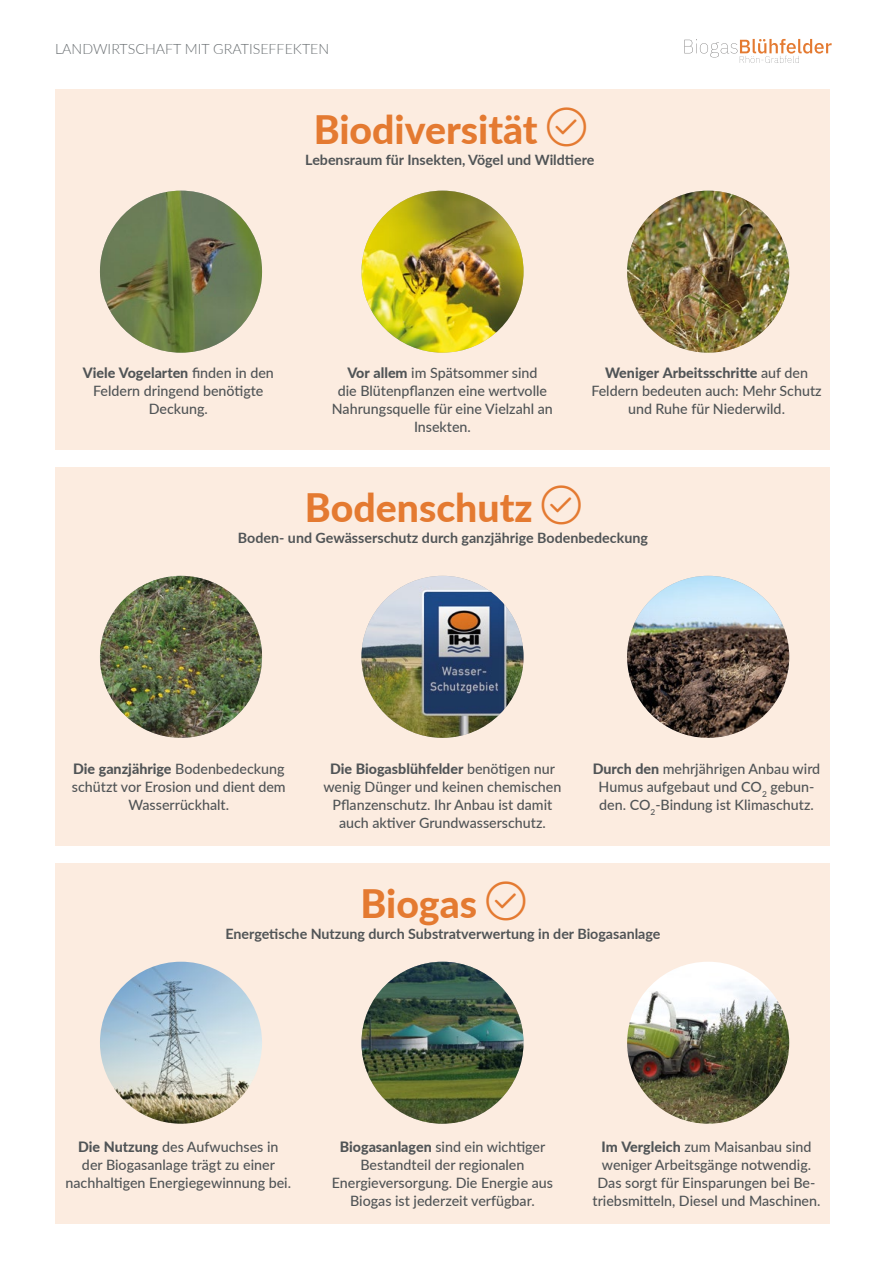
<style>
.page{position:relative;width:885px;height:1263px;background:#fff}
.page>*{position:absolute;margin:0;border:0;box-sizing:border-box;transform-origin:0 0}
.t1{font:800 39.15px "Lato";color:#e47a31}
.t2{font:500 14.25px/18px "Lato";color:#505456;text-align:center}
.t3{font:700 14.25px "Lato";color:#505456}
.t4{font:300 14.25px "Lato";color:#6a6f72}
.s1{font-weight:800}
</style>
<div class="page">
<div style="left:55px;top:468px;width:774px;height:378px;background:#fcece0"></div>
<div style="left:55px;top:90px;width:774px;height:360px;background:#fcece0"></div>
<div style="left:55px;top:864px;width:774px;height:360px;background:#fcece0"></div>
<img style="left:100px;top:191px;width:162px;height:162px;border-radius:81px">
<img style="left:100px;top:576px;width:162px;height:162px;border-radius:81px">
<img style="left:100px;top:962px;width:162px;height:162px;border-radius:81px">
<img style="left:361px;top:191px;width:162px;height:162px;border-radius:81px">
<img style="left:361px;top:576px;width:162px;height:162px;border-radius:81px">
<img style="left:361px;top:962px;width:162px;height:162px;border-radius:81px">
<img style="left:627px;top:191px;width:162px;height:162px;border-radius:81px">
<img style="left:627px;top:576px;width:162px;height:162px;border-radius:81px">
<img style="left:627px;top:962px;width:162px;height:162px;border-radius:81px">
<svg style="left:684px;top:39px;width:147px;height:24px"></svg>
<p class="t4" style="left:55px;top:39px;width:276px">LANDWIRTSCHAFT MIT GRATISEFFEKTEN</p>
<h1 class="t1" style="left:314px;top:101px;width:225px">Biodiversität</h1>
<p class="t3" style="left:305px;top:150px;width:290px">Lebensraum für Insekten, Vögel und Wildtiere</p>
<p class="t2" style="left:83px;top:363px;width:193px"><span class="s1">Viele Vogelarten</span> finden in den<br>Feldern dringend benötigte<br>Deckung.</p>
<p class="t2" style="left:332px;top:363px;width:222px"><span class="s1">Vor allem</span> im Spätsommer sind<br>die Blütenpflanzen eine wertvolle<br>Nahrungsquelle für eine Vielzahl an<br>Insekten.</p>
<p class="t2" style="left:591px;top:363px;width:232px"><span class="s1">Weniger Arbeitsschritte</span> auf den<br>Feldern bedeuten auch: Mehr Schutz und Ruhe für Niederwild.</p>
<h1 class="t1" style="left:305px;top:479px;width:229px">Bodenschutz</h1>
<p class="t3" style="left:238px;top:528px;width:411px">Boden- und Gewässerschutz durch ganzjährige Bodenbedeckung</p>
<p class="t2" style="left:72px;top:759px;width:215px"><span class="s1">Die ganzjährige</span> Bodenbedeckung schützt vor Erosion und dient dem<br>Wasserrückhalt.</p>
<p class="t2" style="left:323px;top:759px;width:239px"><span class="s1">Die Biogasblühfelder</span> benötigen nur wenig Dünger und keinen chemischen Pflanzenschutz. Ihr Anbau ist damit auch aktiver Grundwasserschutz.</p>
<p class="t2" style="left:592px;top:759px;width:229px"><span class="s1">Durch den</span> mehrjährigen Anbau wird<br>Humus aufgebaut und CO<sub>2</sub> gebun&shy;den. CO<sub>2</sub>-Bindung ist Klimaschutz.</p>
<h1 class="t1" style="left:360px;top:875px;width:118px">Biogas</h1>
<p class="t3" style="left:225px;top:924px;width:436px">Energetische Nutzung durch Substratverwertung in der Biogasanlage</p>
<p class="t2" style="left:65px;top:1137px;width:227px"><span class="s1">Die Nutzung</span> des Aufwuchses in<br>der Biogasanlage trägt zu einer nachhaltigen Energiegewinnung bei.</p>
<p class="t2" style="left:332px;top:1137px;width:223px"><span class="s1">Biogasanlagen</span> sind ein wichtiger Bestandteil der regionalen Energieversorgung. Die Energie aus Biogas ist jederzeit verfügbar.</p>
<p class="t2" style="left:592px;top:1137px;width:229px"><span class="s1">Im Vergleich</span> zum Maisanbau sind weniger Arbeitsgänge notwendig.<br>Das sorgt für Einsparungen bei Be&shy;triebsmitteln, Diesel und Maschinen.</p>
</div>
